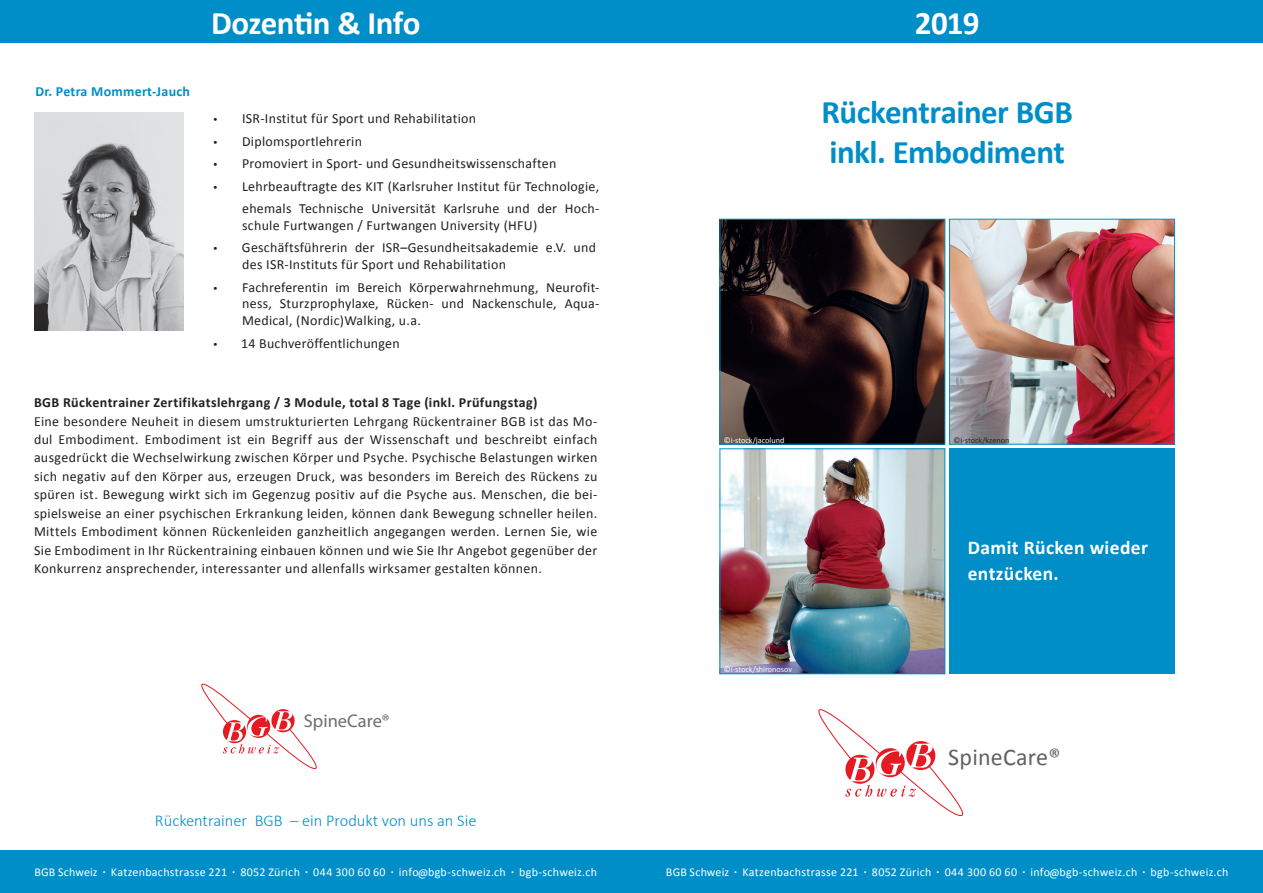
<style>
.page{position:relative;width:1263px;height:893px;background:#fff}
.page>*{position:absolute;margin:0;border:0;box-sizing:border-box;transform-origin:0 0}
.t1{font:700 33px/39.6px "Calibri";letter-spacing:-.015em;color:#008ec8}
.t2{font:700 33px "Calibri";letter-spacing:-.015em;color:#fff}
.t3{font:24px "Calibri";letter-spacing:.01em;color:#616164}
.t4{font:700 19.5px/25.5px "Calibri";letter-spacing:.02em;color:#fff}
.t5{font:18.45px "Myriad Pro";color:#6c6d70}
.t6{font:300 16.5px "Calibri";color:#008ec8}
.t7{font:13.95px/18.5px "Calibri";letter-spacing:.02em;color:#231f20;text-align:justify}
.t8{font:700 13.95px "Calibri";letter-spacing:.03em;color:#231f20}
.t9{font:700 13.95px "Calibri";letter-spacing:.02em;color:#008ec8}
.t10{font:12px "Calibri";letter-spacing:.02em;color:#fff}
.t11{font:8.25px "Calibri";color:#fff}
.t12{font:8.25px "Calibri";color:#231f20}
.s1{font-family:"Myriad Pro"}
</style>
<div class="page">
<div style="left:0;top:0;width:1263px;height:43px;background:#008ec8"></div>
<div style="left:0;top:850px;width:1263px;height:43px;background:#008ec8"></div>
<img style="left:951px;top:221px;width:222px;height:221px">
<div style="left:949px;top:219px;width:226px;height:225px;border:1px solid #008ec8"></div>
<img style="left:722px;top:451px;width:221px;height:221px">
<img style="left:722px;top:221px;width:221px;height:221px">
<div style="left:949px;top:449px;width:226px;height:225px;background:#008ec8"></div>
<img style="left:35px;top:113px;width:149px;height:217px">
<svg style="left:201px;top:683px;width:116px;height:86px"></svg>
<svg style="left:818px;top:709px;width:146px;height:108px"></svg>
<p class="t9" style="left:35px;top:82px;width:156px">Dr. Petra Mommert-Jauch</p>
<h1 class="t2" style="left:211px;top:2px;width:211px">Dozentin &amp; Info</h1>
<p class="t7" style="left:214px;top:109px;width:264px"><span class="s1">•</span> ISR-Institut für Sport und Rehabilitation</p>
<p class="t7" style="left:214px;top:132px;width:150px"><span class="s1">•</span> Diplomsportlehrerin</p>
<p class="t7" style="left:214px;top:154px;width:344px"><span class="s1">•</span> Promoviert in Sport- und Gesundheitswissenschaften</p>
<p class="t7" style="left:214px;top:175px;width:387px;line-height:22.5px;text-align:right"><span class="s1">•</span> Lehrbeauftragte des KIT (Karlsruher Institut für Technologie, ehemals Technische Universität Karlsruhe und der Hoch-</p>
<p class="t7" style="left:242px;top:216px;width:297px">schule Furtwangen / Furtwangen University (HFU)</p>
<p class="t7" style="left:242px;top:239px;width:355px;line-height:16.8px;text-indent:-29px"><span class="s1">•</span> Geschäftsführerin der ISR–Gesundheitsakademie e.V. und des ISR-Instituts für Sport und Rehabilitation</p>
<p class="t7" style="left:242px;top:279px;width:359px;line-height:16.8px;text-indent:-29px"><span class="s1">•</span> Fachreferentin im Bereich Körperwahrnehmung, Neurofit&shy;ness, Sturzprophylaxe, Rücken- und Nackenschule, Aqua-Medical, (Nordic)Walking, u.a.</p>
<p class="t7" style="left:214px;top:334px;width:188px"><span class="s1">•</span> 14 Buchveröffentlichungen</p>
<p class="t8" style="left:34px;top:394px;width:505px">BGB Rückentrainer Zertifikatslehrgang / 3 Module, total 8 Tage (inkl. Prüfungstag)</p>
<p class="t7" style="left:34px;top:412px;width:565px">Eine besondere Neuheit in diesem umstrukturierten Lehrgang Rückentrainer BGB ist das Mo&shy;dul Embodiment. Embodiment ist ein Begriff aus der Wissenschaft und beschreibt einfach ausgedrückt die Wechselwirkung zwischen Körper und Psyche. Psychische Belastungen wirken sich negativ auf den Körper aus, erzeugen Druck, was besonders im Bereich des Rückens zu spüren ist. Bewegung wirkt sich im Gegenzug positiv auf die Psyche aus. Menschen, die bei&shy;spielsweise an einer psychischen Erkrankung leiden, können dank Bewegung schneller heilen.<br>Mittels Embodiment können Rückenleiden ganzheitlich angegangen werden. Lernen Sie, wie Sie Embodiment in Ihr Rückentraining einbauen können und wie Sie Ihr Angebot gegenüber der Konkurrenz ansprechender, interessanter und allenfalls wirksamer gestalten können.</p>
<h3 class="t5" style="left:304px;top:709px;width:87px">SpineCare®</h3>
<p class="t6" style="left:155px;top:810px;width:323px">Rückentrainer BGB – ein Produkt von uns an Sie</p>
<p class="t10" style="left:34px;top:865px;width:564px">BGB Schweiz <sup>•</sup> Katzenbachstrasse 221 <sup>•</sup> 8052 Zürich <sup>•</sup> 044 300 60 60 <sup>•</sup> info@bgb-schweiz.ch <sup>•</sup> bgb-schweiz.ch</p>
<h1 class="t2" style="left:915px;top:2px;width:66px">2019</h1>
<h1 class="t1" style="left:821px;top:93px;width:253px">Rückentrainer BGB inkl. Embodiment</h1>
<p class="t11" style="left:724px;top:435px;width:62px">©i-stock/jacolund</p>
<p class="t12" style="left:954px;top:435px;width:57px">©i-stock/kzenon</p>
<p class="t11" style="left:724px;top:664px;width:70px">©i-stock/shironosov</p>
<h3 class="t4" style="left:968px;top:535px;width:182px">Damit Rücken wieder entzücken.</h3>
<h2 class="t3" style="left:948px;top:741px;width:114px">SpineCare®</h2>
<p class="t10" style="left:666px;top:865px;width:564px">BGB Schweiz <sup>•</sup> Katzenbachstrasse 221 <sup>•</sup> 8052 Zürich <sup>•</sup> 044 300 60 60 <sup>•</sup> info@bgb-schweiz.ch <sup>•</sup> bgb-schweiz.ch</p>
</div>
